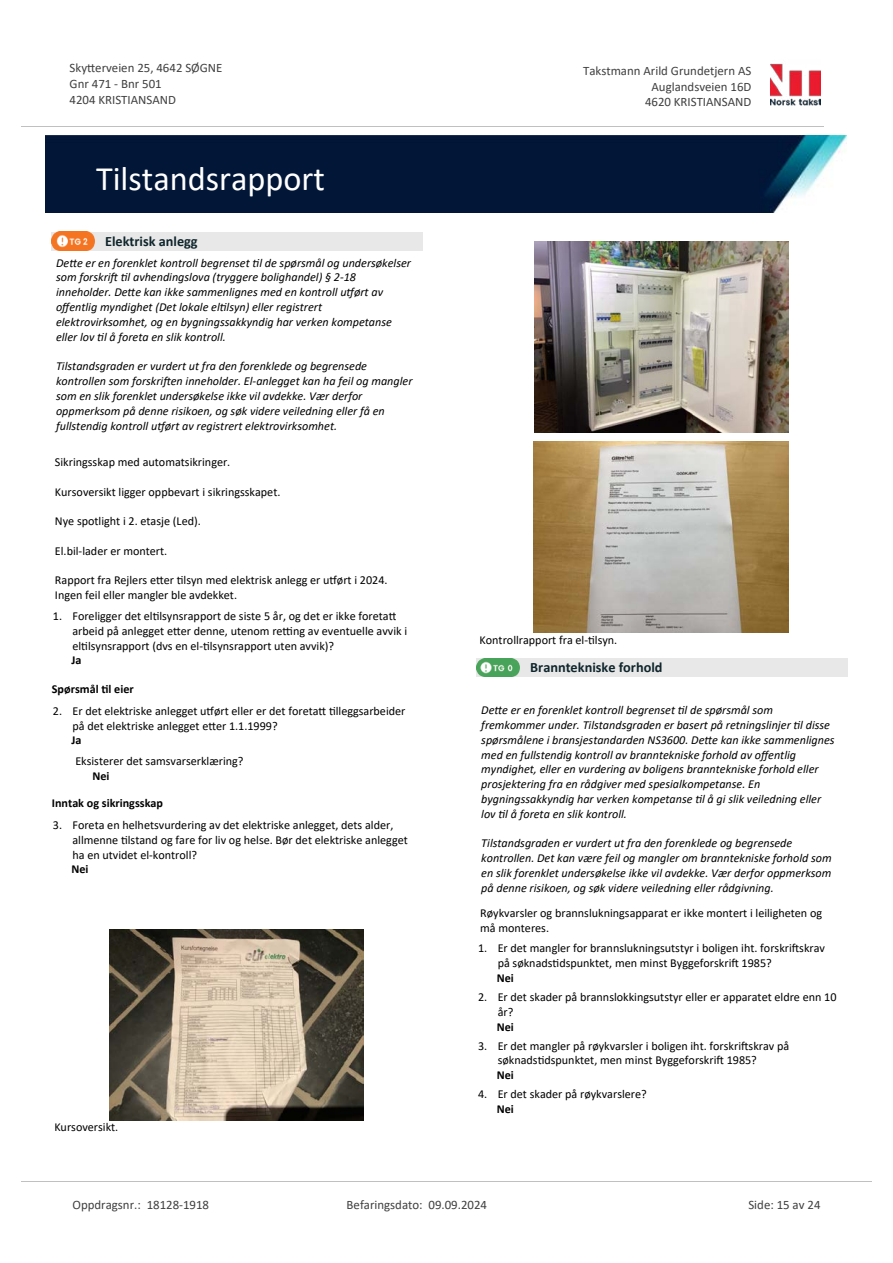
<style>
.page{position:relative;width:893px;height:1263px;background:#fff}
.page>*{position:absolute;margin:0;border:0;box-sizing:border-box;transform-origin:0 0}
.t1{font:34.35px "Calibri";color:#fff}
.t2{font:700 14.25px "Calibri";color:#0f252c}
.t3{font:12.9px/15.8px "Calibri";color:#404040}
.t4{font:italic 12.15px/14.9px "Calibri";color:#000}
.t5{font:12.15px/14.9px "Calibri";color:#000}
.t6{font:700 12.15px "Calibri";color:#000}
</style>
<div class="page">
<div style="left:51px;top:232px;width:372px;height:19px;background:#e8e8e8"></div>
<svg style="left:56px;top:236px;width:39px;height:15px"></svg>
<img style="left:51px;top:232px;width:43px;height:18px">
<img style="left:109px;top:929px;width:254px;height:191px">
<img style="left:534px;top:241px;width:254px;height:191px">
<img style="left:533px;top:442px;width:255px;height:191px">
<div style="left:477px;top:658px;width:371px;height:18px;background:#e8e8e8"></div>
<img style="left:477px;top:658px;width:42px;height:18px">
<img style="left:770px;top:63px;width:51px;height:43px">
<hr style="left:21px;top:127px;width:802px;height:1px;background:#c0c0c0">
<img style="left:46px;top:135px;width:800px;height:78px">
<hr style="left:21px;top:1181px;width:851px;height:1px;background:#c0c0c0">
<p class="t3" style="left:70px;top:60px;width:154px">Sky琀琀erveien 25, 4642 SØGNE<br>Gnr 471 - Bnr 501<br>4204 KRISTIANSAND</p>
<p class="t3" style="left:583px;top:63px;width:170px">Takstmann Arild Grundetjern AS</p>
<p class="t3" style="left:651px;top:78px;width:101px">Auglandsveien 16D</p>
<p class="t3" style="left:645px;top:94px;width:108px">4620 KRISTIANSAND</p>
<h1 class="t1" style="left:96px;top:155px;width:230px">Tilstandsrapport</h1>
<p class="t2" style="left:105px;top:231px;width:94px">Elektrisk anlegg</p>
<p class="t4" style="left:56px;top:254px;width:356px">De琀琀e er en forenklet kontroll begrenset 琀椀l de spørsmål og undersøkelser som forskri昀琀 琀椀l avhendingslova (tryggere bolighandel) § 2-18 inneholder. De琀琀e kan ikke sammenlignes med en kontroll u琀昀ørt av<br>o昀昀entlig myndighet (Det lokale el琀椀lsyn) eller registrert elektrovirksomhet, og en bygningssakkyndig har verken kompetanse eller lov 琀椀l å foreta en slik kontroll.</p>
<p class="t4" style="left:56px;top:358px;width:358px">Tilstandsgraden er vurdert ut fra den forenklede og begrensede kontrollen som forskri昀琀en inneholder. El-anlegget kan ha feil og mangler som en slik forenklet undersøkelse ikke vil avdekke. Vær derfor oppmerksom på denne risikoen, og søk videre veiledning eller få en fullstendig kontroll u琀昀ørt av registrert elektrovirksomhet.</p>
<p class="t5" style="left:55px;top:454px;width:177px">Sikringsskap med automatsikringer.</p>
<p class="t5" style="left:55px;top:484px;width:227px">Kursoversikt ligger oppbevart i sikringsskapet.</p>
<p class="t5" style="left:55px;top:513px;width:147px">Nye spotlight i 2. etasje (Led).</p>
<p class="t5" style="left:55px;top:543px;width:114px">El.bil-lader er montert.</p>
<p class="t5" style="left:55px;top:573px;width:334px">Rapport fra Rejlers e琀琀er 琀椀lsyn med elektrisk anlegg er u琀昀ørt i 2024.<br>Ingen feil eller mangler ble avdekket.</p>
<p class="t5" style="left:72px;top:608px;width:336px;text-indent:-20px">1. Foreligger det el琀椀lsynsrapport de siste 5 år, og det er ikke foreta琀琀arbeid på anlegget e琀琀er denne, utenom re琀紀ng av eventuelle avvik i el琀椀lsynsrapport (dvs en el-琀椀lsynsrapport uten avvik)?</p>
<p class="t6" style="left:71px;top:652px;width:12px">Ja</p>
<p class="t6" style="left:52px;top:680px;width:83px">Spørsmål 琀椀l eier</p>
<p class="t5" style="left:72px;top:703px;width:334px;text-indent:-20px">2. Er det elektriske anlegget u琀昀ørt eller er det foreta琀琀 琀椀lleggsarbeider på det elektriske anlegget e琀琀er 1.1.1999?</p>
<p class="t6" style="left:71px;top:732px;width:12px">Ja</p>
<p class="t5" style="left:75px;top:753px;width:170px">Eksisterer det samsvarserklæring?</p>
<p class="t6" style="left:92px;top:767px;width:19px">Nei</p>
<p class="t6" style="left:52px;top:794px;width:113px">Inntak og sikringsskap</p>
<p class="t5" style="left:72px;top:817px;width:337px;text-indent:-20px">3. Foreta en helhetsvurdering av det elektriske anlegget, dets alder, allmenne 琀椀lstand og fare for liv og helse. Bør det elektriske anlegget ha en utvidet el-kontroll?</p>
<p class="t6" style="left:71px;top:861px;width:19px">Nei</p>
<p class="t5" style="left:54px;top:1120px;width:65px">Kursoversikt.</p>
<p class="t5" style="left:480px;top:633px;width:139px">Kontrollrapport fra el-琀椀lsyn.</p>
<p class="t2" style="left:530px;top:657px;width:134px">Branntekniske forhold</p>
<p class="t4" style="left:481px;top:702px;width:355px">De琀琀e er en forenklet kontroll begrenset 琀椀l de spørsmål som fremkommer under. Tilstandsgraden er basert på retningslinjer 琀椀l disse spørsmålene i bransjestandarden NS3600. De琀琀e kan ikke sammenlignes med en fullstendig kontroll av branntekniske forhold av o昀昀entlig myndighet, eller en vurdering av boligens branntekniske forhold eller prosjektering fra en rådgiver med spesialkompetanse. En bygningssakkyndig har verken kompetanse 琀椀l å gi slik veiledning eller lov 琀椀l å foreta en slik kontroll.</p>
<p class="t4" style="left:481px;top:835px;width:352px">Tilstandsgraden er vurdert ut fra den forenklede og begrensede kontrollen. Det kan være feil og mangler om branntekniske forhold som en slik forenklet undersøkelse ikke vil avdekke. Vær derfor oppmerksom på denne risikoen, og søk videre veiledning eller rådgivning.</p>
<p class="t5" style="left:480px;top:905px;width:344px">Røykvarsler og brannslukningsapparat er ikke montert i leiligheten og må monteres.</p>
<p class="t5" style="left:498px;top:940px;width:329px;text-indent:-20px">1. Er det mangler for brannslukningsutstyr i boligen iht. forskri昀琀skrav på søknads琀椀dspunktet, men minst Byggeforskri昀琀 1985?</p>
<p class="t6" style="left:497px;top:969px;width:19px">Nei</p>
<p class="t5" style="left:498px;top:989px;width:340px;text-indent:-20px">2. Er det skader på brannslokkingsutstyr eller er apparatet eldre enn 10 år?</p>
<p class="t6" style="left:497px;top:1018px;width:19px">Nei</p>
<p class="t5" style="left:498px;top:1038px;width:293px;text-indent:-20px">3. Er det mangler på røykvarsler i boligen iht. forskri昀琀skrav på søknads琀椀dspunktet, men minst Byggeforskri昀琀 1985?</p>
<p class="t6" style="left:497px;top:1067px;width:19px">Nei</p>
<p class="t5" style="left:478px;top:1087px;width:170px">4. Er det skader på røykvarslere?</p>
<p class="t6" style="left:497px;top:1100px;width:19px">Nei</p>
<p class="t3" style="left:72px;top:1197px;width:138px">Oppdragsnr.: 18128-1918</p>
<p class="t3" style="left:347px;top:1197px;width:142px">Befaringsdato: 09.09.2024</p>
<p class="t3" style="left:748px;top:1197px;width:74px">Side: 15 av 24</p>
</div>
